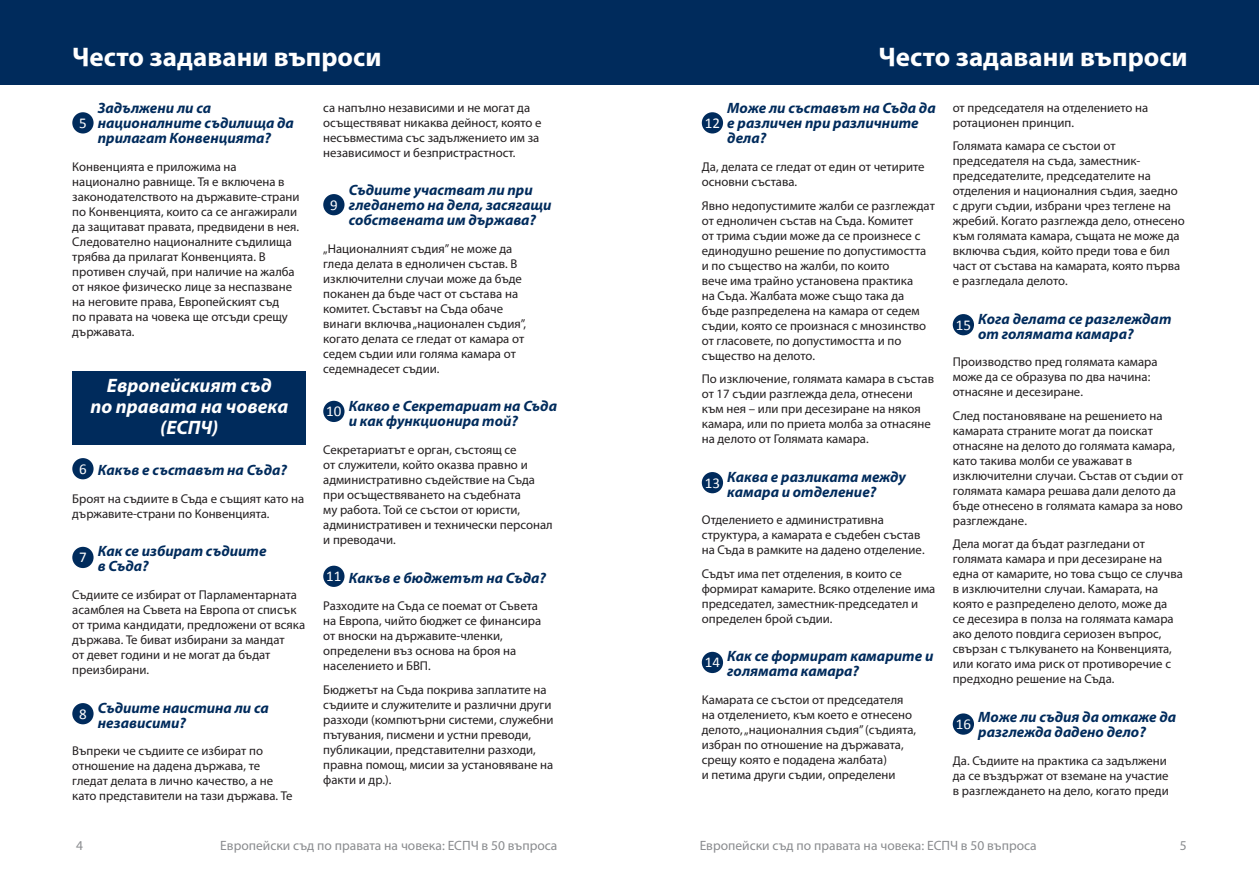
<style>
.page{position:relative;width:1259px;height:893px;background:#fff}
.page>*{position:absolute;margin:0;border:0;box-sizing:border-box;transform-origin:0 0}
.t1{font:700 27px "Myriad Pro";color:#fff}
.FAQ_-_Rubrique{font:italic 700 19.5px/21px "Myriad Pro";color:#fff;text-align:center}
.FAQ_-_Question{font:italic 700 15px/15px "Myriad Pro";color:#002b5c}
.t2{font:15px "Calibri";color:#fff}
.t3{font:13.5px "Myriad Pro";color:#8a8c8f}
.FAQ_-_Texte{font:12.75px/15px "Myriad Pro";color:#231f20}
</style>
<div class="page">
<div style="left:0;top:0;width:1259px;height:85px;background:#002b5c"></div>
<div style="left:72px;top:112px;width:22px;height:21px;background:#002b5c;border-radius:50%"></div>
<div style="left:72px;top:371px;width:234px;height:73px;background:#002b5c"></div>
<div style="left:72px;top:458px;width:22px;height:21px;background:#002b5c;border-radius:50%"></div>
<div style="left:72px;top:547px;width:22px;height:21px;background:#002b5c;border-radius:50%"></div>
<div style="left:72px;top:703px;width:22px;height:21px;background:#002b5c;border-radius:50%"></div>
<div style="left:323px;top:194px;width:21px;height:21px;background:#002b5c;border-radius:50%"></div>
<div style="left:323px;top:401px;width:21px;height:21px;background:#002b5c;border-radius:50%"></div>
<div style="left:323px;top:566px;width:21px;height:21px;background:#002b5c;border-radius:50%"></div>
<div style="left:702px;top:112px;width:21px;height:21px;background:#002b5c;border-radius:50%"></div>
<div style="left:702px;top:472px;width:21px;height:21px;background:#002b5c;border-radius:50%"></div>
<div style="left:702px;top:652px;width:21px;height:21px;background:#002b5c;border-radius:50%"></div>
<div style="left:952px;top:314px;width:22px;height:21px;background:#002b5c;border-radius:50%"></div>
<div style="left:952px;top:713px;width:22px;height:22px;background:#002b5c;border-radius:50%"></div>
<h1 class="t1" style="left:72px;top:39px;width:311px">Често задавани въпроси</h1>
<h1 class="t1" style="left:878px;top:39px;width:311px">Често задавани въпроси</h1>
<p class="FAQ_-_Question" style="left:98px;top:100px;width:197px">Задължени ли са националните съдилища да прилагат Конвенцията?</p>
<p class="FAQ_-_Texte" style="left:72px;top:159px;width:229px">Конвенцията е приложима на национално равнище. Тя е включена в законодателството на държавите-страни по Конвенцията, които са се ангажирали да защитават правата, предвидени в нея.<br>Следователно националните съдилища трябва да прилагат Конвенцията. В противен случай, при наличие на жалба от някое физическо лице за неспазване на неговите права, Европейският съд<br>по правата на човека ще отсъди срещу държавата.</p>
<p class="FAQ_-_Rubrique" style="left:90px;top:375px;width:199px">Европейският съд<br>по правата на човека (ЕСПЧ)</p>
<p class="t2" style="left:79px;top:459px;width:9px">6</p>
<p class="FAQ_-_Question" style="left:98px;top:462px;width:191px">Какъв е съставът на Съда?</p>
<p class="FAQ_-_Texte" style="left:72px;top:491px;width:233px">Броят на съдиите в Съда е същият като на държавите-страни по Конвенцията.</p>
<p class="t2" style="left:79px;top:548px;width:9px">7</p>
<p class="FAQ_-_Question" style="left:98px;top:543px;width:170px">Как се избират съдиите в Съда?</p>
<p class="FAQ_-_Texte" style="left:72px;top:587px;width:234px">Съдиите се избират от Парламентарната асамблея на Съвета на Европа от списък от трима кандидати, предложени от всяка държава. Те биват избирани за мандат<br>от девет години и не могат да бъдат преизбирани.</p>
<p class="t2" style="left:79px;top:704px;width:9px">8</p>
<p class="FAQ_-_Question" style="left:98px;top:700px;width:172px">Съдиите наистина ли са независими?</p>
<p class="FAQ_-_Texte" style="left:72px;top:743px;width:222px">Въпреки че съдиите се избират по отношение на дадена държава, те гледат делата в лично качество, а не като представители на тази държава. Те</p>
<p class="t2" style="left:79px;top:113px;width:9px">5</p>
<p class="FAQ_-_Texte" style="left:323px;top:100px;width:220px">са напълно независими и не могат да осъществяват никаква дейност, която е несъвместима със задължението им за независимост и безпристрастност.</p>
<p class="FAQ_-_Question" style="left:349px;top:182px;width:204px">Съдиите участват ли при гледането на дела, засягащи собствената им държава?</p>
<p class="FAQ_-_Texte" style="left:323px;top:241px;width:204px">„Националният съдия” не може да гледа делата в едноличен състав. В изключителни случаи може да бъде поканен да бъде част от състава на комитет. Съставът на Съда обаче винаги включва „национален съдия”, когато делата се гледат от камара от седем съдии или голяма камара от седемнадесет съдии.</p>
<p class="t2" style="left:326px;top:402px;width:17px">10</p>
<p class="FAQ_-_Question" style="left:349px;top:398px;width:210px">Какво е Секретариат на Съда и как функционира той?</p>
<p class="FAQ_-_Texte" style="left:323px;top:442px;width:231px">Секретариатът е орган, състоящ се<br>от служители, който оказва правно и административно съдействие на Съда при осъществяването на съдебната<br>му работа. Той се състои от юристи, административен и технически персонал и преводачи.</p>
<p class="t2" style="left:326px;top:567px;width:17px">11</p>
<p class="FAQ_-_Question" style="left:349px;top:570px;width:199px">Какъв е бюджетът на Съда?</p>
<p class="FAQ_-_Texte" style="left:323px;top:598px;width:219px">Разходите на Съда се поемат от Съвета на Европа, чийто бюджет се финансира от вноски на държавите-членки, определени въз основа на броя на населението и БВП.</p>
<p class="FAQ_-_Texte" style="left:323px;top:682px;width:232px">Бюджетът на Съда покрива заплатите на съдиите и служителите и различни други разходи (компютърни системи, служебни пътувания, писмени и устни преводи, публикации, представителни разходи, правна помощ, мисии за установяване на факти и др.).</p>
<p class="t2" style="left:330px;top:195px;width:9px">9</p>
<p class="FAQ_-_Question" style="left:727px;top:100px;width:210px">Може ли съставът на Съда да е различен при различните дела?</p>
<p class="FAQ_-_Texte" style="left:702px;top:159px;width:224px">Да, делата се гледат от един от четирите основни състава.</p>
<p class="FAQ_-_Texte" style="left:702px;top:198px;width:235px">Явно недопустимите жалби се разглеждат от едноличен състав на Съда. Комитет<br>от трима съдии може да се произнесе с единодушно решение по допустимостта и по същество на жалби, по които<br>вече има трайно установена практика<br>на Съда. Жалбата може също така да<br>бъде разпределена на камара от седем съдии, която се произнася с мнозинство от гласовете, по допустимостта и по същество на делото.</p>
<p class="FAQ_-_Texte" style="left:702px;top:371px;width:234px">По изключение, голямата камара в състав от 17 съдии разглежда дела, отнесени към нея – или при десезиране на някоя камара, или по приета молба за отнасяне на делото от Голямата камара.</p>
<p class="t2" style="left:705px;top:473px;width:17px">13</p>
<p class="FAQ_-_Question" style="left:727px;top:469px;width:180px">Каква е разликата между камара и отделение?</p>
<p class="FAQ_-_Texte" style="left:702px;top:512px;width:224px">Отделението е административна структура, а камарата е съдебен състав на Съда в рамките на дадено отделение.</p>
<p class="FAQ_-_Texte" style="left:702px;top:566px;width:235px">Съдът има пет отделения, в които се формират камарите. Всяко отделение има председател, заместник-председател и определен брой съдии.</p>
<p class="t2" style="left:705px;top:653px;width:17px">14</p>
<p class="FAQ_-_Question" style="left:727px;top:648px;width:208px">Как се формират камарите и голямата камара?</p>
<p class="FAQ_-_Texte" style="left:702px;top:692px;width:216px">Камарата се състои от председателя на отделението, към което е отнесено делото, „националния съдия” (съдията, избран по отношение на държавата, срещу която е подадена жалбата)<br>и петима други съдии, определени</p>
<p class="t2" style="left:705px;top:113px;width:17px">12</p>
<p class="FAQ_-_Texte" style="left:952px;top:100px;width:197px">от председателя на отделението на ротационен принцип.</p>
<p class="FAQ_-_Texte" style="left:952px;top:138px;width:234px">Голямата камара се състои от председателя на съда, заместник&shy;председателите, председателите на отделения и националния съдия, заедно с други съдии, избрани чрез теглене на жребий. Когато разглежда дело, отнесено към голямата камара, същата не може да включва съдия, който преди това е бил част от състава на камарата, която първа е разгледала делото.</p>
<p class="t2" style="left:955px;top:315px;width:17px">15</p>
<p class="FAQ_-_Question" style="left:978px;top:311px;width:195px">Кога делата се разглеждат от голямата камара?</p>
<p class="FAQ_-_Texte" style="left:952px;top:354px;width:206px">Производство пред голямата камара може да се образува по два начина: отнасяне и десезиране.</p>
<p class="FAQ_-_Texte" style="left:952px;top:408px;width:232px">След постановяване на решението на камарата страните могат да поискат отнасяне на делото до голямата камара, като такива молби се уважават в изключителни случаи. Състав от съдии от голямата камара решава дали делото да бъде отнесено в голямата камара за ново разглеждане.</p>
<p class="FAQ_-_Texte" style="left:952px;top:536px;width:232px">Дела могат да бъдат разгледани от голямата камара и при десезиране на една от камарите, но това също се случва в изключителни случаи. Камарата, на която е разпределено делото, може да<br>се десезира в полза на голямата камара ако делото повдига сериозен въпрос, свързан с тълкуването на Конвенцията, или когато има риск от противоречие с предходно решение на Съда.</p>
<p class="t2" style="left:955px;top:714px;width:17px">16</p>
<p class="FAQ_-_Question" style="left:978px;top:709px;width:199px">Може ли съдия да откаже да разглежда дадено дело?</p>
<p class="FAQ_-_Texte" style="left:952px;top:753px;width:217px">Да. Съдиите на практика са задължени да се въздържат от вземане на участие в разглеждането на дело, когато преди</p>
<p class="t3" style="left:76px;top:837px;width:8px">4</p>
<p class="t3" style="left:220px;top:837px;width:338px">Европейски съд по правата на човека: ЕСПЧ в 50 въпроса</p>
<p class="t3" style="left:699px;top:837px;width:338px">Европейски съд по правата на човека: ЕСПЧ в 50 въпроса</p>
<p class="t3" style="left:1179px;top:837px;width:8px">5</p>
</div>
